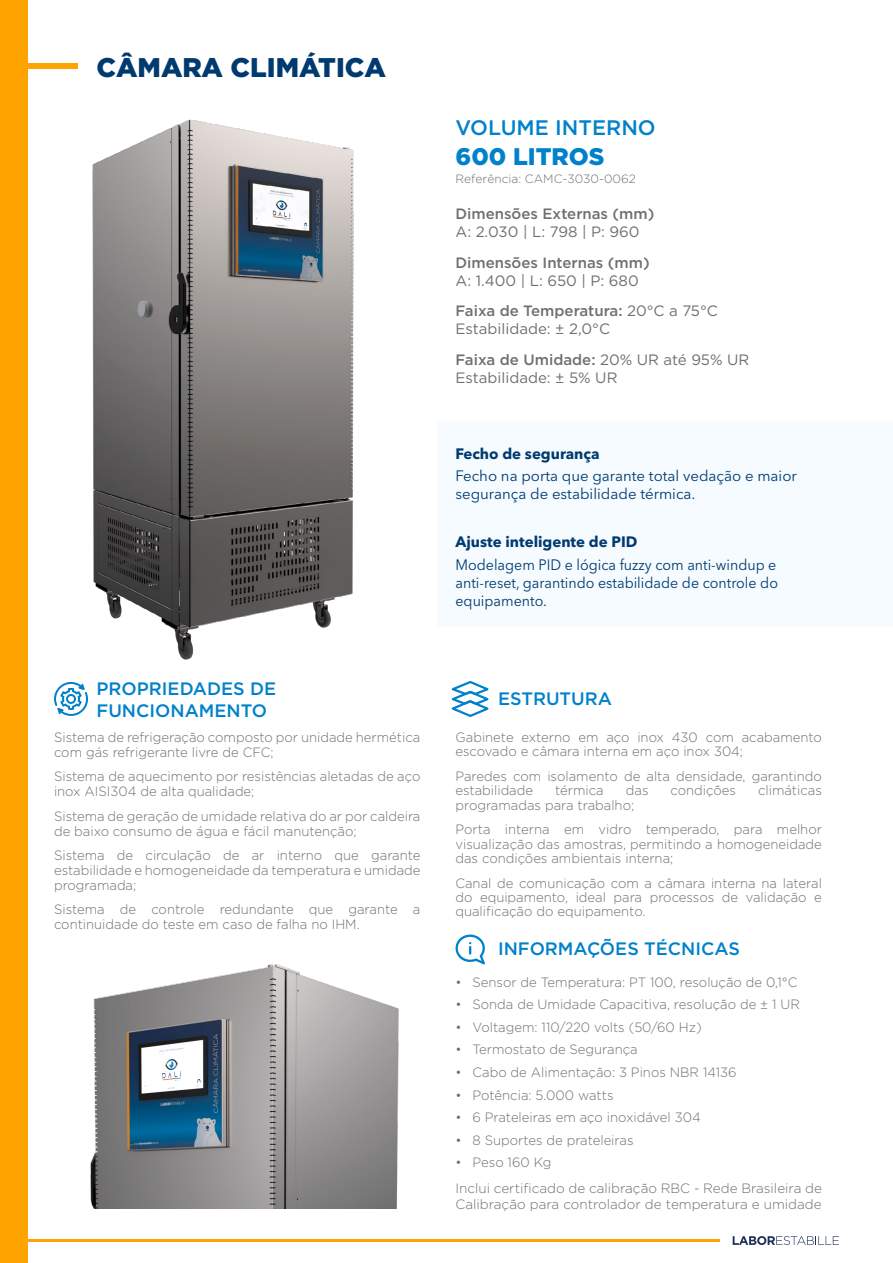
<style>
.page{position:relative;width:893px;height:1263px;background:#fff}
.page>*{position:absolute;margin:0;border:0;box-sizing:border-box;transform-origin:0 0}
.t1{font:900 27px "Gotham";color:#003a70}
.t2{font:900 24px "Gotham";color:#0081cb}
.t3{font:500 21px "Gotham";color:#0081cb}
.t4{font:500 18px/21.6px "Gotham";color:#0081cb}
.t5{font:15px/30.8px "Gotham";color:#706f6f}
.t6{font:15px/18px "Avenir Next LT Pro";color:#003a70;text-align:justify;scale:.95 1}
.t7{font:15px/18px "Avenir Next LT Pro";color:#003a70}
.t8{font:500 15px "Gotham";color:#706f6f}
.t9{font:700 15px "Avenir Next LT Pro";color:#003a70}
.t10{font:300 13.5px/15px "Gotham";color:#706f6f}
.t11{font:300 12px "Gotham";color:#706f6f}
.s1{font-weight:500}
</style>
<div class="page">
<svg style="left:733px;top:1236px;width:106px;height:9px"></svg>
<hr style="left:0;top:1239px;width:720px;height:2px;background:#ffa300">
<img style="left:27px;top:78px;width:327px;height:590px">
<div style="left:0;top:0;width:27px;height:1263px;background:#ffa300"></div>
<div style="left:0;top:63px;width:77px;height:6px;background:#ffa300"></div>
<div style="left:437px;top:421px;width:456px;height:205px;background:#f5fbfe"></div>
<svg style="left:455px;top:934px;width:30px;height:30px"></svg>
<svg style="left:451px;top:681px;width:38px;height:36px"></svg>
<svg style="left:54px;top:682px;width:34px;height:34px"></svg>
<img style="left:90px;top:964px;width:309px;height:245px">
<h1 class="t1" style="left:97px;top:49px;width:291px">CÂMARA CLIMÁTICA</h1>
<h3 class="t4" style="left:97px;top:678px;width:181px">PROPRIEDADES DE<br>FUNCIONAMENTO</h3>
<p class="t10" style="left:54px;top:729px;width:368px">Sistema de refrigeração composto por unidade hermética com gás refrigerante livre de CFC;</p>
<p class="t10" style="left:54px;top:769px;width:368px">Sistema de aquecimento por resistências aletadas de aço inox AISI304 de alta qualidade;</p>
<p class="t10" style="left:54px;top:808px;width:368px">Sistema de geração de umidade relativa do ar por caldeira de baixo consumo de água e fácil manutenção;</p>
<p class="t10" style="left:54px;top:847px;width:368px;text-align:justify">Sistema de circulação de ar interno que garante estabilidade e homogeneidade da temperatura e umidade programada;</p>
<p class="t10" style="left:54px;top:902px;width:368px">Sistema de controle redundante que garante a continuidade do teste em caso de falha no IHM.</p>
<h3 class="t3" style="left:455px;top:114px;width:202px">VOLUME INTERNO</h3>
<h2 class="t2" style="left:455px;top:140px;width:150px">600 LITROS</h2>
<p class="t11" style="left:455px;top:171px;width:182px">Referência: CAMC-3030-0062</p>
<p class="t8" style="left:455px;top:204px;width:200px">Dimensões Externas (mm)</p>
<p class="t5" style="left:455px;top:216px;width:186px">A: 2.030 | L: 798 | P: 960</p>
<p class="t8" style="left:455px;top:253px;width:196px">Dimensões Internas (mm)</p>
<p class="t5" style="left:455px;top:265px;width:264px">A: 1.400 | L: 650 | P: 680<br><span class="s1">Faixa de Temperatura:</span> 20°C a 75°C</p>
<p class="t5" style="left:455px;top:313px;width:295px">Estabilidade: ± 2,0°C<br><span class="s1">Faixa de Umidade:</span> 20% UR até 95% UR</p>
<p class="t5" style="left:455px;top:362px;width:164px">Estabilidade: ± 5% UR</p>
<p class="t9" style="left:455px;top:444px;width:146px">Fecho de segurança</p>
<p class="t7" style="left:455px;top:467px;width:343px">Fecho na porta que garante total vedação e maior segurança de estabilidade térmica.</p>
<p class="t9" style="left:455px;top:533px;width:183px">Ajuste inteligente de PID</p>
<p class="t6" style="left:455px;top:555px;width:341px">Modelagem PID e lógica fuzzy com anti-windup e anti-reset, garantindo estabilidade de controle do equipamento.</p>
<h3 class="t4" style="left:498px;top:687px;width:116px">ESTRUTURA</h3>
<p class="t10" style="left:455px;top:730px;width:368px;line-height:14.2px">Gabinete externo em aço inox 430 com acabamento escovado e câmara interna em aço inox 304;</p>
<p class="t10" style="left:455px;top:769px;width:368px;line-height:14.2px">Paredes com isolamento de alta densidade, garantindo estabilidade</p>
<p class="t10" style="left:555px;top:783px;width:50px">térmica</p>
<p class="t10" style="left:626px;top:783px;width:24px">das</p>
<p class="t10" style="left:671px;top:783px;width:67px">condições</p>
<p class="t10" style="left:758px;top:783px;width:65px">climáticas</p>
<p class="t10" style="left:455px;top:792px;width:368px;line-height:24.9px">programadas para trabalho;<br>Porta interna em vidro temperado, para melhor</p>
<p class="t10" style="left:455px;top:836px;width:368px;line-height:14.2px">visualização das amostras, permitindo a homogeneidade das condições ambientais interna;</p>
<p class="t10" style="left:455px;top:876px;width:368px;line-height:14.2px;text-align:justify">Canal de comunicação com a câmara interna na lateral do equipamento, ideal para processos de validação e qualificação do equipamento.</p>
<h3 class="t4" style="left:498px;top:938px;width:243px">INFORMAÇÕES TÉCNICAS</h3>
<p class="t10" style="left:455px;top:974px;width:343px">• Sensor de Temperatura: PT 100, resolução de 0,1°C</p>
<p class="t10" style="left:455px;top:996px;width:346px">• Sonda de Umidade Capacitiva, resolução de ± 1 UR</p>
<p class="t10" style="left:455px;top:1019px;width:248px">• Voltagem: 110/220 volts (50/60 Hz)</p>
<p class="t10" style="left:455px;top:1042px;width:184px">• Termostato de Segurança</p>
<p class="t10" style="left:455px;top:1064px;width:283px">• Cabo de Alimentação: 3 Pinos NBR 14136</p>
<p class="t10" style="left:455px;top:1087px;width:160px">• Potência: 5.000 watts</p>
<p class="t10" style="left:455px;top:1109px;width:247px">• 6 Prateleiras em aço inoxidável 304</p>
<p class="t10" style="left:455px;top:1132px;width:180px">• 8 Suportes de prateleiras</p>
<p class="t10" style="left:455px;top:1149px;width:368px;line-height:25.5px">• Peso 160 Kg<br>Inclui certificado de calibração RBC - Rede Brasileira de</p>
<p class="t10" style="left:455px;top:1196px;width:368px">Calibração para controlador de temperatura e umidade</p>
</div>
